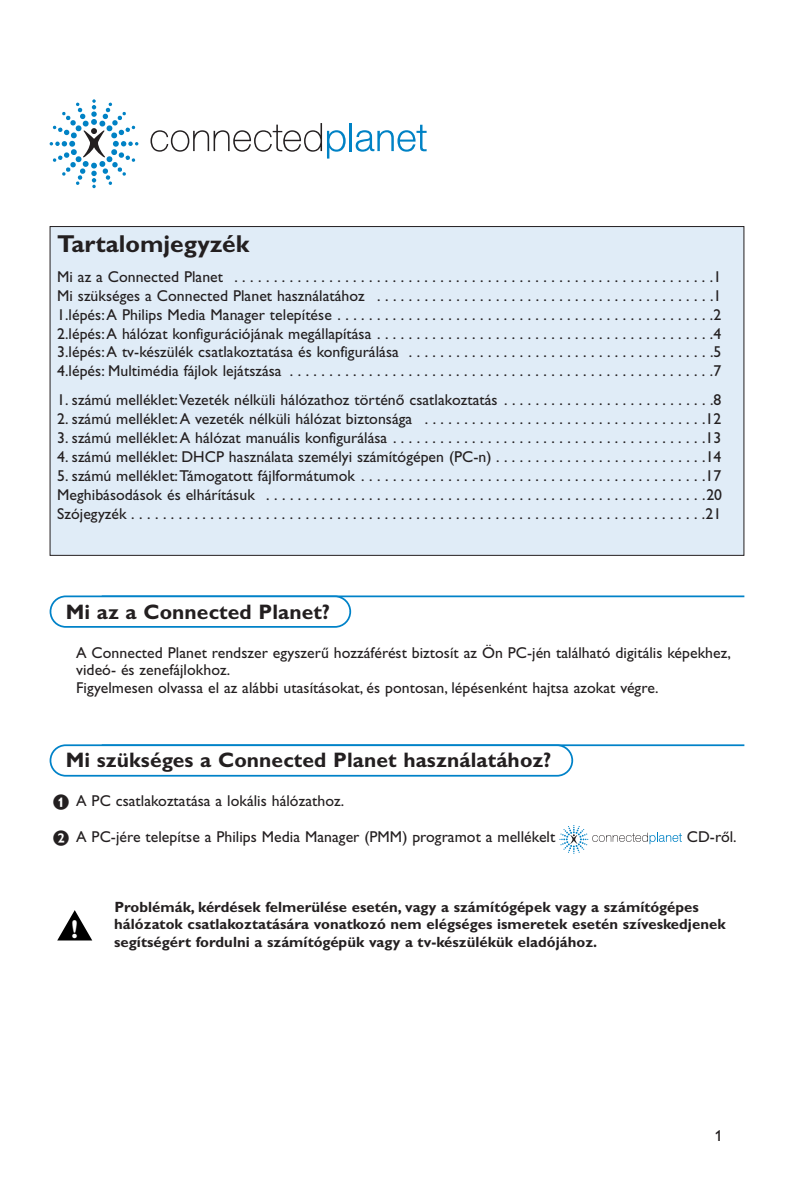
<style>
.page{position:relative;width:794px;height:1191px;background:#fff}
.page>*{position:absolute;margin:0;border:0;box-sizing:border-box;transform-origin:0 0}
.t1{font:700 25.9px "Gill Alt One";color:#fff}
.t2{font:700 24.5px "Gill Sans CE";color:#231f20}
.t3{font:700 21px "Gill Sans CE";letter-spacing:.005em;color:#231f20}
.t4{font:15.75px/18.9px "Gill Sans CE";letter-spacing:.005em;color:#231f20;text-align:justify}
.t5{font:15.75px "Gill Alt One";color:#231f20}
.t6{font:700 14.88px/17.5px "Gill Sans CE";letter-spacing:.005em;color:#231f20}
.s1{font-family:"Philips Altijd";font-size:14px}
</style>
<div class="page">
<div style="left:50px;top:226px;width:694px;height:329px;background:#e0ecf7"></div>
<svg style="left:150px;top:123px;width:196px;height:36px"></svg>
<hr style="left:349px;top:123px;width:3px;height:28px;background:#0082c5">
<svg style="left:356px;top:125px;width:70px;height:27px"></svg>
<svg style="left:50px;top:99px;width:88px;height:89px"></svg>
<hr style="left:102px;top:595px;width:642px;height:2px;background:#0082c8">
<svg style="left:50px;top:595px;width:301px;height:33px"></svg>
<hr style="left:102px;top:744px;width:642px;height:2px;background:#0082c8">
<svg style="left:50px;top:744px;width:523px;height:32px"></svg>
<svg style="left:559px;top:825px;width:123px;height:29px"></svg>
<svg style="left:57px;top:910px;width:35px;height:30px"></svg>
<h2 class="t2" style="left:57px;top:234px;width:194px">Tartalomjegyzék</h2>
<p class="t4" style="left:57px;top:268px;width:665px">Mi az a Connected Planet . . . . . . . . . . . . . . . . . . . . . . . . . . . . . . . . . . . . . . . . . . . . . . . . . . . . . . . . . . . . .1<br>Mi szükséges a Connected Planet használatához . . . . . . . . . . . . . . . . . . . . . . . . . . . . . . . . . . . . . . . . . . .1<br>1.lépés:A Philips Media Manager telepítése . . . . . . . . . . . . . . . . . . . . . . . . . . . . . . . . . . . . . . . . . . . . . . . .2<br>2.lépés:A hálózat konfigurációjának megállapítása . . . . . . . . . . . . . . . . . . . . . . . . . . . . . . . . . . . . . . . . . . .4<br>3.lépés:A tv-készülék csatlakoztatása és konfigurálása . . . . . . . . . . . . . . . . . . . . . . . . . . . . . . . . . . . . . . .5<br>4.lépés: Multimédia fájlok lejátszása . . . . . . . . . . . . . . . . . . . . . . . . . . . . . . . . . . . . . . . . . . . . . . . . . . . . . .7</p>
<p class="t4" style="left:57px;top:392px;width:666px">1. számú melléklet:Vezeték nélküli hálózathoz történő csatlakoztatás . . . . . . . . . . . . . . . . . . . . . . . . . . .8</p>
<p class="t4" style="left:57px;top:411px;width:665px">2. számú melléklet:A vezeték nélküli hálózat biztonsága . . . . . . . . . . . . . . . . . . . . . . . . . . . . . . . . . . . .12</p>
<p class="t4" style="left:57px;top:430px;width:665px">3. számú melléklet:A hálózat manuális konfigurálása . . . . . . . . . . . . . . . . . . . . . . . . . . . . . . . . . . . . . . . .13</p>
<p class="t4" style="left:57px;top:448px;width:666px">4. számú melléklet: DHCP használata személyi számítógépen (PC-n) . . . . . . . . . . . . . . . . . . . . . . . . . . .14</p>
<p class="t4" style="left:57px;top:467px;width:666px">5. számú melléklet:Támogatott fájlformátumok . . . . . . . . . . . . . . . . . . . . . . . . . . . . . . . . . . . . . . . . . . . .17<br>Meghibásodások és elhárításuk . . . . . . . . . . . . . . . . . . . . . . . . . . . . . . . . . . . . . . . . . . . . . . . . . . . . . . . .20<br>Szójegyzék . . . . . . . . . . . . . . . . . . . . . . . . . . . . . . . . . . . . . . . . . . . . . . . . . . . . . . . . . . . . . . . . . . . . . . . . .21</p>
<h3 class="t3" style="left:66px;top:603px;width:266px">Mi az a Connected Planet?</h3>
<p class="t4" style="left:76px;top:645px;width:656px;line-height:17.5px;text-align:left">A Connected Planet rendszer egyszerű hozzáférést biztosít az Ön PC-jén található digitális képekhez, videó- és zenefájlokhoz.<br>Figyelmesen olvassa el az alábbi utasításokat, és pontosan, lépésenként hajtsa azokat végre.</p>
<h3 class="t3" style="left:66px;top:752px;width:487px">Mi szükséges a Connected Planet használatához?</h3>
<p class="t4" style="left:51px;top:793px;width:294px"><span class="s1">&amp;</span> A PC csatlakoztatása a lokális hálózathoz.</p>
<p class="t4" style="left:51px;top:828px;width:505px"><span class="s1">é</span> A PC-jére telepítse a Philips Media Manager (PMM) programot a mellékelt</p>
<p class="t4" style="left:687px;top:828px;width:51px">CD-ről.</p>
<h1 class="t1" style="left:71px;top:919px;width:9px">!</h1>
<p class="t6" style="left:114px;top:899px;width:613px">Problémák, kérdések felmerülése esetén, vagy a számítógépek vagy a számítógépes hálózatok csatlakoztatására vonatkozó nem elégséges ismeretek esetén szíveskedjenek segítségért fordulni a számítógépük vagy a tv-készülékük eladójához.</p>
<p class="t5" style="left:715px;top:1130px;width:9px">1</p>
</div>
